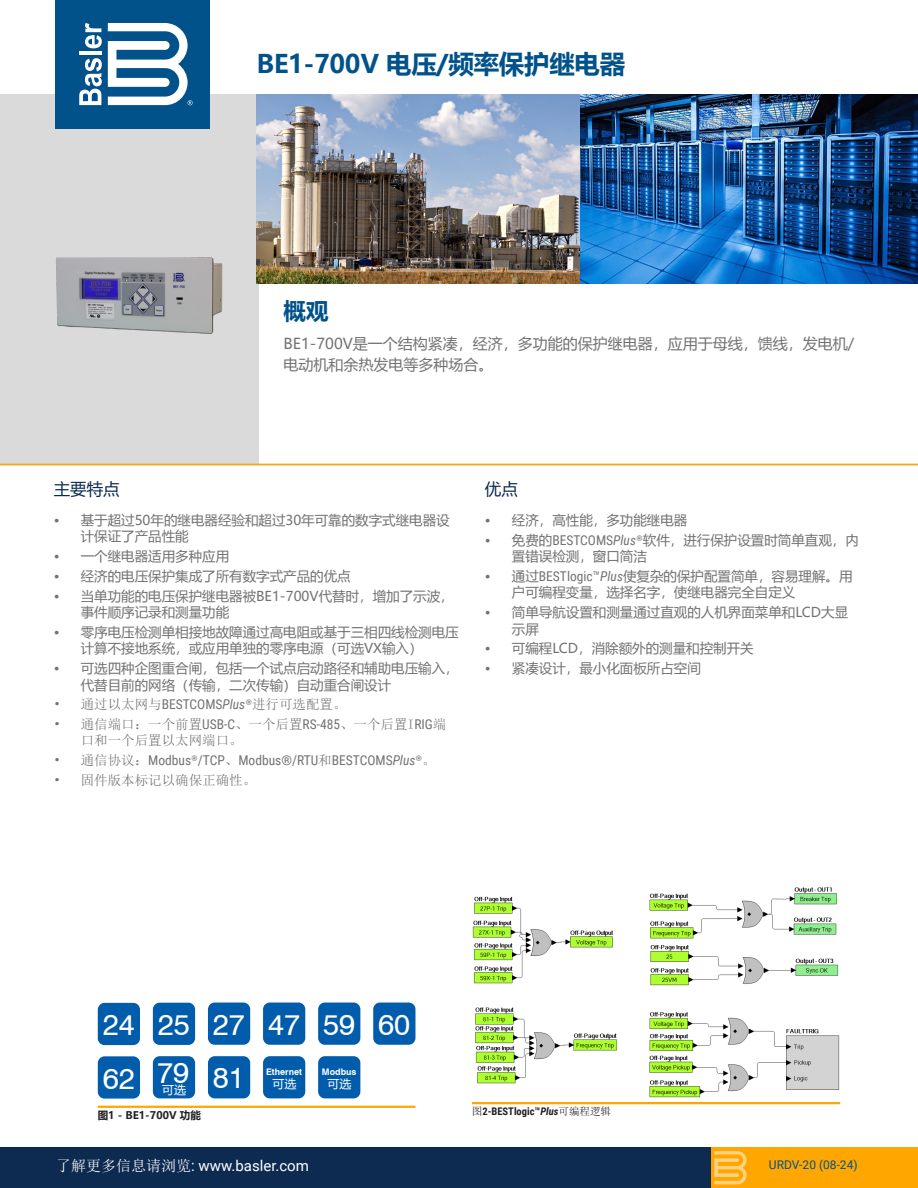
<style>
.page{position:relative;width:918px;height:1188px;background:#fff}
.page>*{position:absolute;margin:0;border:0;box-sizing:border-box;transform-origin:0 0}
.t1{font:29.25px "Swiss 721 BT";color:#fff}
._01_Title__Page_1{font:700 25.5px "Microsoft Ya Hei";letter-spacing:-.01em;color:#01528a}
._02_Product_Description__Heading{font:700 22.5px "Microsoft Ya Hei";color:#01528a}
._04_Features_Benefits__Heading{font:16.5px "Microsoft Ya Hei";color:#0d2b51}
._03_Product_Description__Body{font:15px/21px "Microsoft Ya Hei";color:#717271}
.t2{font:15px "Roboto";color:#fff}
.t3{font:13.5px/16.5px "Microsoft Ya Hei";color:#717271}
.t4{font:13.5px/16.5px "Sim Sun";color:#717271}
.t5{font:13.5px "Roboto Condensed";color:#717271}
._08_P_N_and_Date{font:12px "Roboto";color:#01528a}
._12_Specifications__Body_Text{font:12px "Microsoft Ya Hei";color:#fff}
._07_Figure_Caption{font:700 10.5px "Roboto Condensed";color:#231f20}
._07_Figure_Caption-2{font:700 10.5px "Microsoft Ya Hei";color:#231f20}
.t6{font:9px "Swiss 721 BT";color:#fff}
.t7{font:700 9px "Swiss 721 BT";color:#fff}
.s1{font-family:"Roboto Condensed"}
.s2{font-family:"Roboto Condensed";font-style:italic}
.s3{font-family:"Poppins";font-weight:300}
.s4{font-family:"Sim Sun"}
.s5{font-style:italic}
.s6{font-family:"Sim Sun";font-weight:400}
</style>
<div class="page">
<div style="left:0;top:94px;width:259px;height:371px;background:#dbdada"></div>
<div style="left:56px;top:0;width:154px;height:129px;background:#01528a"></div>
<svg style="left:108px;top:23px;width:85px;height:82px"></svg>
<svg style="left:79px;top:58px;width:23px;height:47px"></svg>
<hr style="left:79px;top:51px;width:22px;height:4px;background:#fff">
<svg style="left:85px;top:23px;width:17px;height:25px"></svg>
<hr style="left:0;top:464px;width:918px;height:1px;background:#f4a81c">
<div style="left:711px;top:1148px;width:207px;height:40px;background:#ffa700"></div>
<div style="left:0;top:1148px;width:711px;height:40px;background:#0d2b51"></div>
<svg style="left:714px;top:1151px;width:33px;height:33px"></svg>
<img style="left:580px;top:94px;width:338px;height:190px">
<img style="left:256px;top:94px;width:324px;height:190px">
<img style="left:55px;top:257px;width:168px;height:77px">
<hr style="left:98px;top:1106px;width:317px;height:2px;background:#ffa700">
<div style="left:208px;top:1056px;width:42px;height:42px;background:#015dab;border-radius:7px"></div>
<div style="left:208px;top:1003px;width:42px;height:42px;background:#015dab;border-radius:7px"></div>
<div style="left:153px;top:1056px;width:42px;height:42px;background:#015dab;border-radius:7px"></div>
<div style="left:153px;top:1003px;width:42px;height:42px;background:#015dab;border-radius:7px"></div>
<div style="left:263px;top:1056px;width:42px;height:42px;background:#015dab;border-radius:7px"></div>
<div style="left:263px;top:1003px;width:42px;height:42px;background:#015dab;border-radius:7px"></div>
<div style="left:318px;top:1056px;width:42px;height:42px;background:#015dab;border-radius:7px"></div>
<div style="left:318px;top:1003px;width:42px;height:42px;background:#015dab;border-radius:7px"></div>
<div style="left:373px;top:1003px;width:42px;height:42px;background:#015dab;border-radius:7px"></div>
<div style="left:98px;top:1056px;width:42px;height:43px;background:#015dab;border-radius:7px"></div>
<div style="left:98px;top:1003px;width:42px;height:42px;background:#015dab;border-radius:7px"></div>
<img style="left:472px;top:887px;width:368px;height:211px">
<hr style="left:472px;top:1102px;width:368px;height:2px;background:#ffa700">
<p class="_01_Title__Page_1" style="left:256px;top:46px;width:370px">BE1-700V 电压/频率保护继电器</p>
<p class="_02_Product_Description__Heading" style="left:284px;top:296px;width:46px">概观</p>
<p class="_03_Product_Description__Body" style="left:284px;top:332px;width:572px">BE1-700V是一个结构紧凑，经济，多功能的保护继电器，应用于母线，馈线，发电机/电动机和余热发电等多种场合。</p>
<p class="_04_Features_Benefits__Heading" style="left:54px;top:478px;width:67px">主要特点</p>
<p class="t3" style="left:81px;top:511px;width:371px;text-indent:-27px">• 基于超过50年的继电器经验和超过30年可靠的数字式继电器设计保证了产品性能</p>
<p class="t3" style="left:54px;top:548px;width:177px">• 一个继电器适用多种应用</p>
<p class="t3" style="left:54px;top:567px;width:298px">• 经济的电压保护集成了所有数字式产品的优点</p>
<p class="t3" style="left:81px;top:587px;width:375px;text-indent:-27px">• 当单功能的电压保护继电器被BE1-700V代替时，增加了示波，事件顺序记录和测量功能</p>
<p class="t3" style="left:81px;top:623px;width:379px;text-indent:-27px">• 零序电压检测单相接地故障通过高电阻或基于三相四线检测电压计算不接地系统，或应用单独的零序电源（可选VX输入）</p>
<p class="t3" style="left:81px;top:659px;width:379px;text-indent:-27px">• 可选四种企图重合闸，包括一个试点启动路径和辅助电压输入，代替目前的网络（传输，二次传输）自动重合闸设计</p>
<p class="t4" style="left:54px;top:696px;width:294px">• 通过以太网与<span class="s1">BESTCOMS</span><span class="s2">Plus</span><span class="s3">®</span>进行可选配置。</p>
<p class="t4" style="left:81px;top:716px;width:367px;text-indent:-27px">• 通信端口：一个前置<span class="s1">USB-C</span>、一个后置<span class="s1">RS-485</span>、一个后置I<span class="s1">RIG</span>端口和一个后置以太网端口。</p>
<p class="t5" style="left:54px;top:751px;width:384px"><span class="s4">• 通信协议：</span>Modbus<span class="s3">®</span>/TCP<span class="s4">、</span>Modbus®/RTU<span class="s4">和</span>BESTCOMS<span class="s5">Plus</span><span class="s3">®</span><span class="s4">。</span></p>
<p class="t4" style="left:54px;top:772px;width:204px">• 固件版本标记以确保正确性。</p>
<p class="_04_Features_Benefits__Heading" style="left:485px;top:478px;width:34px">优点</p>
<p class="t3" style="left:485px;top:511px;width:204px">• 经济，高性能，多功能继电器</p>
<p class="t3" style="left:512px;top:531px;width:348px;text-indent:-27px">• 免费的<span class="s1">BESTCOMS</span><span class="s2">Plus</span><span class="s3">®</span>软件，进行保护设置时简单直观，内置错误检测，窗口简洁</p>
<p class="t3" style="left:512px;top:567px;width:342px;text-indent:-27px">• 通过<span class="s1">BESTlogic™</span><span class="s2">Plus</span>使复杂的保护配置简单，容易理解。用户可编程变量，选择名字，使继电器完全自定义</p>
<p class="t3" style="left:512px;top:604px;width:338px;text-indent:-27px">• 简单导航设置和测量通过直观的人机界面菜单和LCD大显示屏</p>
<p class="t3" style="left:485px;top:640px;width:270px">• 可编程LCD，消除额外的测量和控制开关</p>
<p class="t3" style="left:485px;top:660px;width:217px">• 紧凑设计，最小化面板所占空间</p>
<p class="t1" style="left:103px;top:1005px;width:34px">24</p>
<p class="t1" style="left:103px;top:1058px;width:34px">62</p>
<p class="t1" style="left:158px;top:1004px;width:34px">25</p>
<p class="t1" style="left:157px;top:1052px;width:34px">79</p>
<p class="t6" style="left:160px;top:1084px;width:29px">Option</p>
<p class="_12_Specifications__Body_Text" style="left:162px;top:1082px;width:25px">可选</p>
<p class="_07_Figure_Caption-2" style="left:98px;top:1108px;width:105px">图1 - BE1-700V 功能</p>
<p class="t1" style="left:213px;top:1004px;width:34px">27</p>
<p class="t1" style="left:213px;top:1058px;width:34px">81</p>
<p class="t1" style="left:268px;top:1004px;width:34px">47</p>
<p class="t1" style="left:323px;top:1004px;width:34px">59</p>
<p class="t1" style="left:378px;top:1004px;width:34px">60</p>
<p class="t7" style="left:266px;top:1066px;width:38px">Ethernet</p>
<p class="t6" style="left:270px;top:1077px;width:29px">Option</p>
<p class="t7" style="left:322px;top:1066px;width:36px">Modbus</p>
<p class="t6" style="left:326px;top:1077px;width:29px">Option</p>
<p class="_12_Specifications__Body_Text" style="left:273px;top:1076px;width:25px">可选</p>
<p class="_12_Specifications__Body_Text" style="left:328px;top:1076px;width:25px">可选</p>
<p class="t2" style="left:56px;top:1155px;width:254px"><span class="s4">了解更多信息请浏览</span>: www.basler.com</p>
<p class="_07_Figure_Caption" style="left:472px;top:1104px;width:141px"><span class="s6">图</span>2-BESTlogic™<span class="s5">Plus</span><span class="s6">可编程逻辑</span></p>
<p class="_08_P_N_and_Date" style="left:769px;top:1157px;width:90px">URDV-20 (08-24)</p>
</div>
